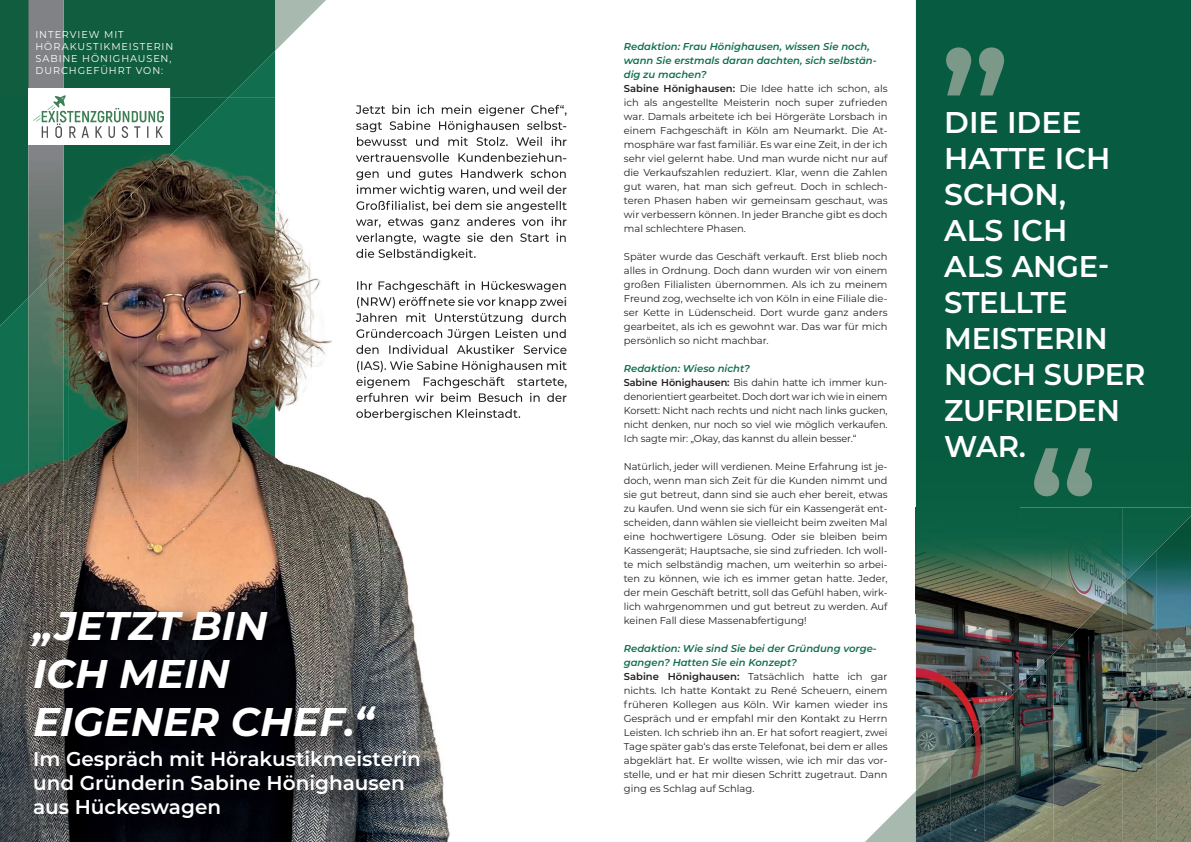
<style>
.page{position:relative;width:1191px;height:842px;background:#fff}
.page>*{position:absolute;margin:0;border:0;box-sizing:border-box;transform-origin:0 0}
.t1{font:600 155px "Montserrat";color:#fff}
.t2{font:italic 700 40px/48px "Montserrat";color:#fff}
.t3{font:600 30px/36px "Montserrat";letter-spacing:-.01em;color:#fff}
.t4{font:600 20px/24px "Montserrat";color:#fff}
.t5{font:10px/14px "Montserrat";color:#231f20}
.t6{font:10px/12px "Montserrat";letter-spacing:.095em;color:#fff}
.s1{font-weight:600;font-style:italic;color:#116f4f}
.s2{font-weight:600}
</style>
<div class="page">
<div style="left:916px;top:0;width:275px;height:507px;background:#075b40"></div>
<img style="left:916px;top:507px;width:206px;height:107px">
<div style="left:1122px;top:507px;width:69px;height:43px;background:#0b6044"></div>
<img style="left:916px;top:614px;width:103px;height:106px">
<img style="left:1019px;top:614px;width:68px;height:39px">
<img style="left:916px;top:720px;width:68px;height:36px">
<div style="left:1034px;top:448px;width:58px;height:48px;background:#085d41"></div>
<div style="left:946px;top:47px;width:58px;height:48px;background:#075b40"></div>
<svg style="left:64px;top:0;width:262px;height:98px;background:#3b7a61"></svg>
<div style="left:0;top:0;width:28px;height:98px;background:#105d3f"></div>
<svg style="left:865px;top:791px;width:51px;height:51px"></svg>
<img style="left:1156px;top:516px;width:35px;height:326px">
<img style="left:1122px;top:550px;width:34px;height:292px">
<img style="left:1087px;top:584px;width:35px;height:258px">
<img style="left:1053px;top:619px;width:35px;height:223px">
<img style="left:1019px;top:653px;width:34px;height:189px">
<img style="left:984px;top:688px;width:35px;height:154px">
<img style="left:950px;top:722px;width:34px;height:120px">
<img style="left:916px;top:756px;width:34px;height:86px">
<div style="left:28px;top:0;width:36px;height:88px;background:#808285"></div>
<img style="left:275px;top:98px;width:284px;height:508px">
<img style="left:445px;top:807px;width:5px;height:35px">
<img style="left:356px;top:105px;width:204px;height:11px">
<img style="left:356px;top:121px;width:204px;height:11px">
<img style="left:357px;top:137px;width:203px;height:9px">
<img style="left:356px;top:153px;width:204px;height:9px">
<img style="left:356px;top:169px;width:203px;height:11px">
<img style="left:357px;top:185px;width:203px;height:11px">
<img style="left:356px;top:201px;width:204px;height:11px">
<img style="left:356px;top:217px;width:204px;height:11px">
<img style="left:356px;top:233px;width:203px;height:11px">
<img style="left:356px;top:249px;width:119px;height:11px">
<img style="left:357px;top:281px;width:202px;height:11px">
<img style="left:357px;top:297px;width:203px;height:11px">
<img style="left:356px;top:313px;width:203px;height:11px">
<img style="left:356px;top:329px;width:204px;height:11px">
<img style="left:356px;top:345px;width:204px;height:9px">
<img style="left:357px;top:361px;width:203px;height:11px">
<img style="left:356px;top:377px;width:204px;height:11px">
<img style="left:356px;top:393px;width:204px;height:9px">
<img style="left:356px;top:409px;width:164px;height:11px">
<img style="left:172px;top:98px;width:103px;height:508px">
<img style="left:138px;top:326px;width:34px;height:280px">
<img style="left:103px;top:326px;width:35px;height:280px">
<img style="left:69px;top:326px;width:34px;height:280px">
<img style="left:34px;top:326px;width:35px;height:280px">
<img style="left:0;top:326px;width:34px;height:516px">
<img style="left:0;top:98px;width:228px;height:228px">
<img style="left:28px;top:262px;width:36px;height:295px">
<img style="left:27px;top:606px;width:418px;height:236px">
<div style="left:28px;top:88px;width:142px;height:57px;background:#fff"></div>
<img style="left:34px;top:96px;width:129px;height:42px">
<p class="t6" style="left:35px;top:28px;width:139px">INTERVIEW MIT<br>HÖRAKUSTIKMEISTERIN<br>SABINE HÖNIGHAUSEN,<br>DURCHGEFÜHRT VON:</p>
<h2 class="t2" style="left:33px;top:600px;width:342px">„JETZT BIN<br>ICH MEIN<br>EIGENER CHEF.“</h2>
<h3 class="t4" style="left:33px;top:746px;width:389px">Im Gespräch mit Hörakustikmeisterin und Gründerin Sabine Hönighausen aus Hückeswagen</h3>
<p class="t5" style="left:624px;top:39px;width:265px"><span class="s1">Redaktion: Frau Hönighausen, wissen Sie noch, wann Sie erstmals daran dachten, sich selbstän&shy;dig zu machen?<br></span><span class="s2">Sabine Hönighausen:</span> Die Idee hatte ich schon, als ich als angestellte Meisterin noch super zufrieden war. Damals arbeitete ich bei Hörgeräte Lorsbach in einem Fachgeschäft in Köln am Neumarkt. Die At&shy;mosphäre war fast familiär. Es war eine Zeit, in der ich sehr viel gelernt habe. Und man wurde nicht nur auf die Verkaufszahlen reduziert. Klar, wenn die Zahlen gut waren, hat man sich gefreut. Doch in schlech&shy;teren Phasen haben wir gemeinsam geschaut, was wir verbessern können. In jeder Branche gibt es doch mal schlechtere Phasen.</p>
<p class="t5" style="left:624px;top:249px;width:265px;text-align:justify">Später wurde das Geschäft verkauft. Erst blieb noch alles in Ordnung. Doch dann wurden wir von einem großen Filialisten übernommen. Als ich zu meinem Freund zog, wechselte ich von Köln in eine Filiale die&shy;ser Kette in Lüdenscheid. Dort wurde ganz anders gearbeitet, als ich es gewohnt war. Das war für mich persönlich so nicht machbar.</p>
<p class="t5" style="left:624px;top:361px;width:265px"><span class="s1">Redaktion: Wieso nicht?<br></span><span class="s2">Sabine Hönighausen:</span> Bis dahin hatte ich immer kun&shy;denorientiert gearbeitet. Doch dort war ich wie in einem Korsett: Nicht nach rechts und nicht nach links gucken, nicht denken, nur noch so viel wie möglich verkaufen.<br>Ich sagte mir: „Okay, das kannst du allein besser.“</p>
<p class="t5" style="left:624px;top:459px;width:265px;text-align:justify">Natürlich, jeder will verdienen. Meine Erfahrung ist je&shy;doch, wenn man sich Zeit für die Kunden nimmt und sie gut betreut, dann sind sie auch eher bereit, etwas zu kaufen. Und wenn sie sich für ein Kassengerät ent&shy;scheiden, dann wählen sie vielleicht beim zweiten Mal eine hochwertigere Lösung. Oder sie bleiben beim Kassengerät; Hauptsache, sie sind zufrieden. Ich woll&shy;te mich selbständig machen, um weiterhin so arbei&shy;ten zu können, wie ich es immer getan hatte. Jeder, der mein Geschäft betritt, soll das Gefühl haben, wirk&shy;lich wahrgenommen und gut betreut zu werden. Auf keinen Fall diese Massenabfertigung!</p>
<p class="t5" style="left:624px;top:641px;width:265px"><span class="s1">Redaktion: Wie sind Sie bei der Gründung vorge&shy;gangen? Hatten Sie ein Konzept?<br></span><span class="s2">Sabine Hönighausen:</span> Tatsächlich hatte ich gar nichts. Ich hatte Kontakt zu René Scheuern, einem früheren Kollegen aus Köln. Wir kamen wieder ins Gespräch und er empfahl mir den Kontakt zu Herrn Leisten. Ich schrieb ihn an. Er hat sofort reagiert, zwei Tage später gab‘s das erste Telefonat, bei dem er alles abgeklärt hat. Er wollte wissen, wie ich mir das vor&shy;stelle, und er hat mir diesen Schritt zugetraut. Dann ging es Schlag auf Schlag.</p>
<h1 class="t1" style="left:939px;top:-93px;width:72px">„</h1>
<h3 class="t3" style="left:944px;top:103px;width:203px">DIE IDEE<br>HATTE ICH<br>SCHON,<br>ALS ICH<br>ALS ANGE-<br>STELLTE<br>MEISTERIN<br>NOCH SUPER<br>ZUFRIEDEN<br>WAR.</h3>
<h1 class="t1" style="left:1027px;top:398px;width:72px">“</h1>
</div>
